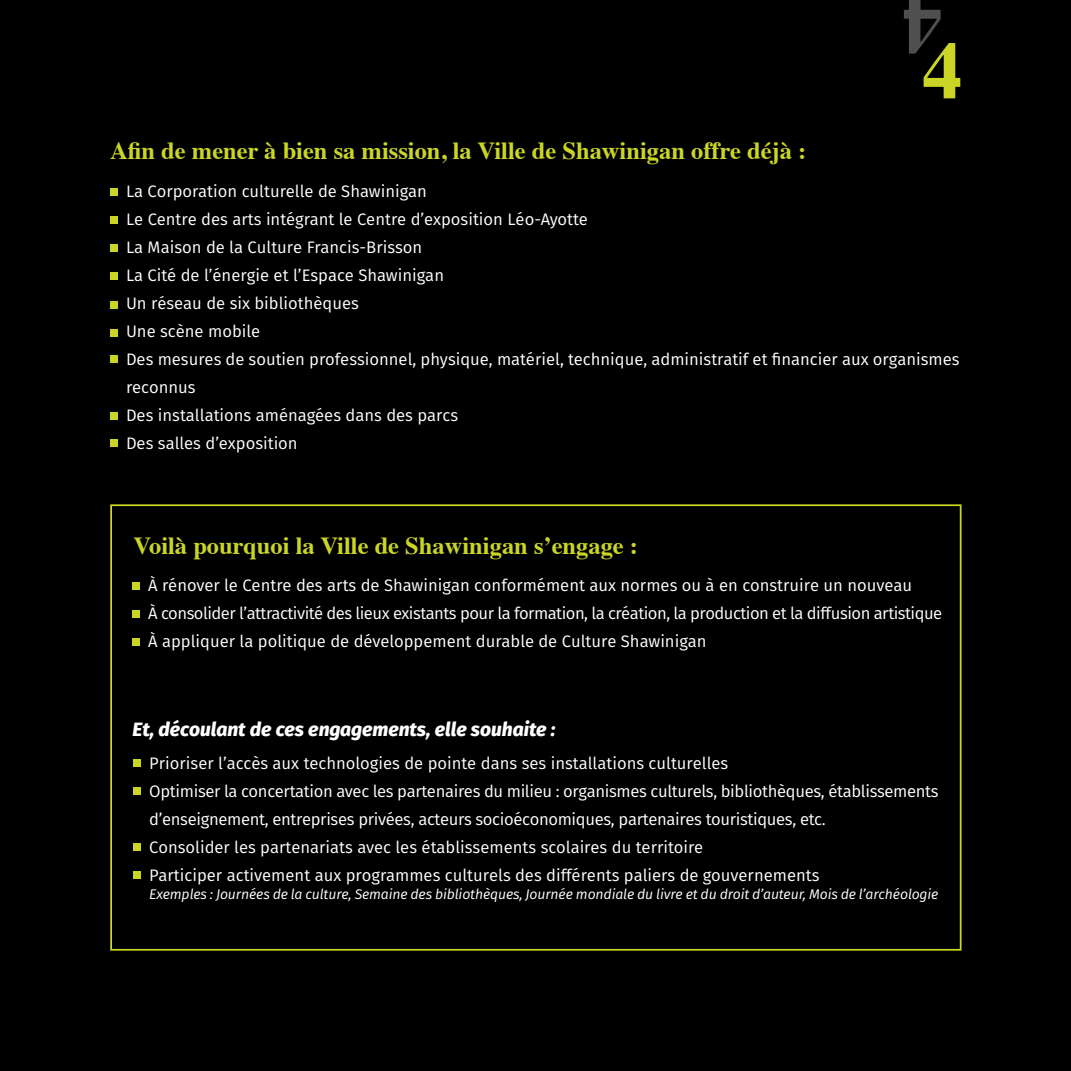
<style>
.page{position:relative;width:1071px;height:1071px;background:#000}
.page>*{position:absolute;margin:0;border:0;box-sizing:border-box;transform-origin:0 0}
.t1{font:700 80.5px "Times";color:#cad525}
.t2{font:700 80.5px "Times";color:#4f4f4f}
.t3{font:700 24.5px "Times";color:#cad525}
.t4{font:italic 800 19.25px "Fira Sans";color:#fff}
.t5{font:16.62px/28px "Fira Sans";color:#fff}
.t6{font:italic 14px "Fira Sans";letter-spacing:-.01em;color:#fff}
</style>
<div class="page">
<div style="left:110px;top:189px;width:8px;height:7px;background:#cad525"></div>
<div style="left:110px;top:217px;width:8px;height:7px;background:#cad525"></div>
<div style="left:110px;top:245px;width:8px;height:7px;background:#cad525"></div>
<div style="left:110px;top:273px;width:8px;height:7px;background:#cad525"></div>
<div style="left:110px;top:301px;width:8px;height:7px;background:#cad525"></div>
<div style="left:110px;top:329px;width:8px;height:7px;background:#cad525"></div>
<div style="left:110px;top:413px;width:8px;height:7px;background:#cad525"></div>
<div style="left:110px;top:355px;width:8px;height:8px;background:#cad525"></div>
<div style="left:133px;top:582px;width:7px;height:8px;background:#cad525"></div>
<div style="left:133px;top:610px;width:7px;height:7px;background:#cad525"></div>
<div style="left:133px;top:638px;width:7px;height:7px;background:#cad525"></div>
<div style="left:110px;top:504px;width:852px;height:447px;border:2px solid #cad525"></div>
<div style="left:133px;top:759px;width:8px;height:8px;background:#cad525"></div>
<div style="left:133px;top:787px;width:8px;height:8px;background:#cad525"></div>
<div style="left:133px;top:843px;width:8px;height:8px;background:#cad525"></div>
<div style="left:133px;top:871px;width:8px;height:8px;background:#cad525"></div>
<div style="left:110px;top:440px;width:8px;height:7px;background:#cad525"></div>
<h2 class="t3" style="left:110px;top:127px;width:698px">Afin de mener à bien sa mission, la Ville de Shawinigan offre déjà :</h2>
<h1 class="t2" style="left:942px;top:102px;width:42px;rotate:-180deg">4</h1>
<h1 class="t1" style="left:922px;top:-6px;width:42px">4</h1>
<p class="t5" style="left:126px;top:177px;width:835px">La Corporation culturelle de Shawinigan<br>Le Centre des arts intégrant le Centre d’exposition Léo-Ayotte<br>La Maison de la Culture Francis-Brisson<br>La Cité de l’énergie et l’Espace Shawinigan<br>Un réseau de six bibliothèques<br>Une scène mobile<br>Des mesures de soutien professionnel, physique, matériel, technique, administratif et financier aux organismes reconnus<br>Des installations aménagées dans des parcs<br>Des salles d’exposition</p>
<h2 class="t3" style="left:134px;top:522px;width:506px">Voilà pourquoi la Ville de Shawinigan s’engage :</h2>
<p class="t5" style="left:148px;top:571px;width:796px">À rénover le Centre des arts de Shawinigan conformément aux normes ou à en construire un nouveau<br>À consolider l’attractivité des lieux existants pour la formation, la création, la production et la diffusion artistique<br>À appliquer la politique de développement durable de Culture Shawinigan</p>
<p class="t4" style="left:132px;top:716px;width:425px">Et, découlant de ces engagements, elle souhaite :</p>
<p class="t5" style="left:149px;top:750px;width:791px">Prioriser l’accès aux technologies de pointe dans ses installations culturelles<br>Optimiser la concertation avec les partenaires du milieu : organismes culturels, bibliothèques, établissements d’enseignement, entreprises privées, acteurs socioéconomiques, partenaires touristiques, etc.<br>Consolider les partenariats avec les établissements scolaires du territoire<br>Participer activement aux programmes culturels des différents paliers de gouvernements</p>
<p class="t6" style="left:149px;top:884px;width:791px">Exemples : Journées de la culture, Semaine des bibliothèques, Journée mondiale du livre et du droit d’auteur, Mois de l’archéologie</p>
</div>
